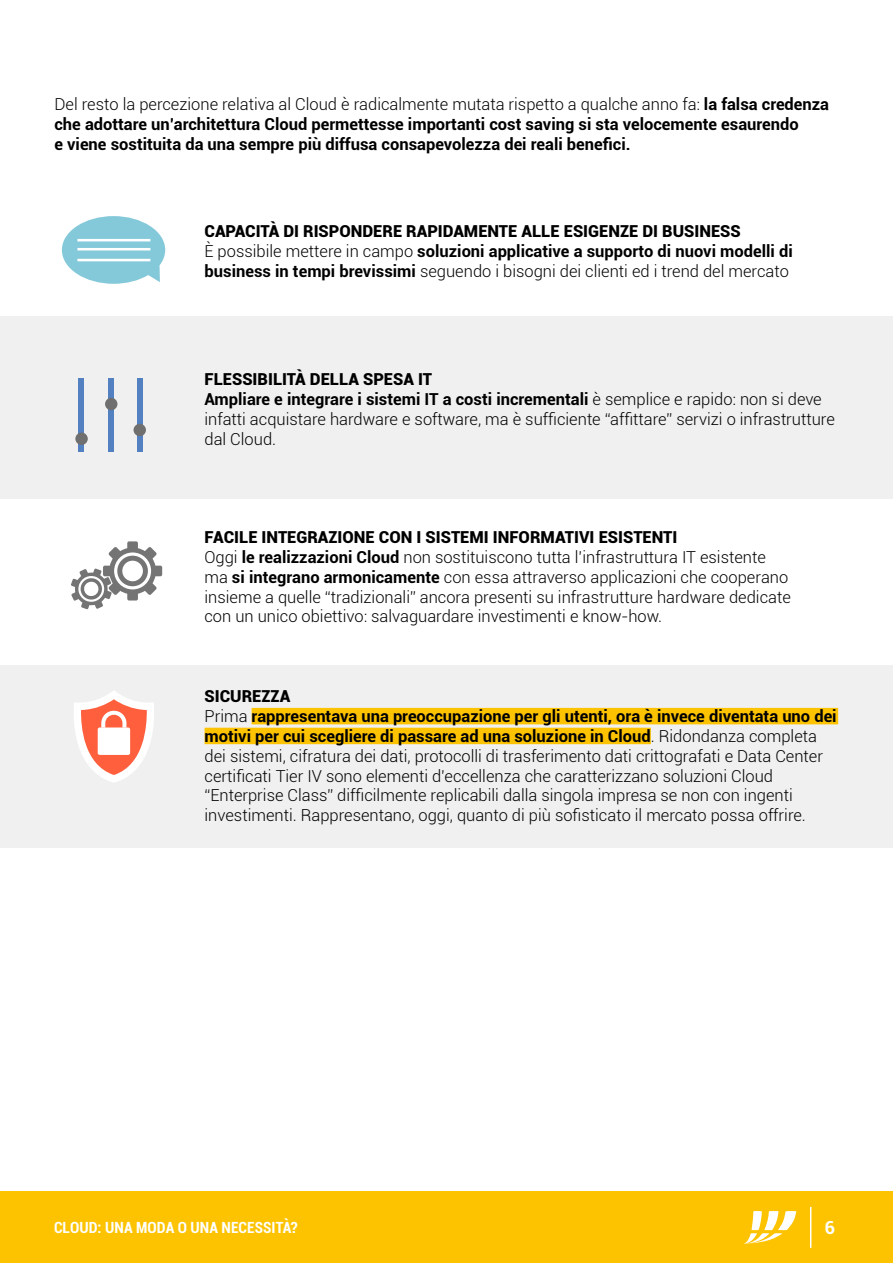
<style>
.page{position:relative;width:893px;height:1263px;background:#fff}
.page>*{position:absolute;margin:0;border:0;box-sizing:border-box;transform-origin:0 0}
.t1{font:700 18px "Roboto";color:#fff}
.t2{font:300 16.5px/19.8px "Roboto";color:#000}
.t3{font:700 16.5px/19.8px "Roboto";color:#000}
.t4{font:700 condensed 15.45px "Roboto";letter-spacing:.005em;color:#fff}
.s1{font-weight:300}
.s2{font-weight:900}
.s3{font-weight:700}
</style>
<div class="page">
<div style="left:0;top:316px;width:893px;height:183px;background:#f0f0f0"></div>
<div style="left:0;top:665px;width:893px;height:183px;background:#f0f0f0"></div>
<div style="left:252px;top:708px;width:586px;height:16px;background:#fdc300"></div>
<div style="left:205px;top:728px;width:446px;height:16px;background:#fdc300"></div>
<svg style="left:62px;top:216px;width:103px;height:68px"></svg>
<hr style="left:77px;top:239px;width:73px;height:2px;background:#fff">
<hr style="left:77px;top:248px;width:73px;height:2px;background:#fff">
<hr style="left:77px;top:259px;width:73px;height:2px;background:#fff">
<div style="left:127px;top:541px;width:11px;height:10px;background:#747474;border-radius:2px"></div>
<div style="left:153px;top:566px;width:9px;height:10px;background:#747474;border-radius:2px"></div>
<svg style="left:71px;top:547px;width:86px;height:62px"></svg>
<svg style="left:79px;top:378px;width:5px;height:73px"></svg>
<svg style="left:108px;top:378px;width:6px;height:73px"></svg>
<svg style="left:137px;top:378px;width:5px;height:73px"></svg>
<div style="left:75px;top:432px;width:13px;height:13px;background:#706f6f;border-radius:50%"></div>
<div style="left:105px;top:398px;width:12px;height:12px;background:#706f6f;border-radius:50%"></div>
<div style="left:134px;top:424px;width:12px;height:12px;background:#706f6f;border-radius:50%"></div>
<svg style="left:74px;top:691px;width:80px;height:91px"></svg>
<div style="left:0;top:1192px;width:893px;height:71px;background:#fdc300"></div>
<svg style="left:743px;top:1211px;width:53px;height:33px"></svg>
<hr style="left:810px;top:1207px;width:1px;height:41px;background:#fff">
<p class="t3" style="left:54px;top:94px;width:776px"><span class="s1">Del resto la percezione relativa al Cloud è radicalmente mutata rispetto a qualche anno fa:</span> la falsa credenza che adottare un’architettura Cloud permettesse importanti cost saving si sta velocemente esaurendo<br>e viene sostituita da una sempre più diffusa consapevolezza dei reali benefici.</p>
<p class="t3" style="left:205px;top:221px;width:590px"><span class="s2">CAPACITÀ DI RISPONDERE RAPIDAMENTE ALLE ESIGENZE DI BUSINESS<br></span><span class="s1">È possibile mettere in campo</span> soluzioni applicative a supporto di nuovi modelli di business in tempi brevissimi <span class="s1">seguendo i bisogni dei clienti ed i trend del mercato</span></p>
<p class="t2" style="left:204px;top:369px;width:632px"><span class="s2">FLESSIBILITÀ DELLA SPESA IT<br></span><span class="s3">Ampliare e integrare i sistemi IT a costi incrementali</span> è semplice e rapido: non si deve infatti acquistare hardware e software, ma è sufficiente “affittare” servizi o infrastrutture dal Cloud.</p>
<p class="t2" style="left:204px;top:527px;width:588px"><span class="s2">FACILE INTEGRAZIONE CON I SISTEMI INFORMATIVI ESISTENTI<br></span>Oggi <span class="s3">le realizzazioni Cloud</span> non sostituiscono tutta l’infrastruttura IT esistente ma <span class="s3">si integrano armonicamente</span> con essa attraverso applicazioni che cooperano insieme a quelle “tradizionali” ancora presenti su infrastrutture hardware dedicate con un unico obiettivo: salvaguardare investimenti e know-how.</p>
<p class="t2" style="left:205px;top:686px;width:634px"><span class="s2">SICUREZZA<br></span>Prima <span class="s3">rappresentava una preoccupazione per gli utenti, ora è invece diventata uno dei motivi per cui scegliere di passare ad una soluzione in Cloud</span>. Ridondanza completa dei sistemi, cifratura dei dati, protocolli di trasferimento dati crittografati e Data Center certificati Tier IV sono elementi d’eccellenza che caratterizzano soluzioni Cloud “Enterprise Class” difficilmente replicabili dalla singola impresa se non con ingenti investimenti. Rappresentano, oggi, quanto di più sofisticato il mercato possa offrire.</p>
<p class="t4" style="left:54px;top:1217px;width:245px">CLOUD: UNA MODA O UNA NECESSITÀ?</p>
<p class="t1" style="left:825px;top:1215px;width:12px">6</p>
</div>
